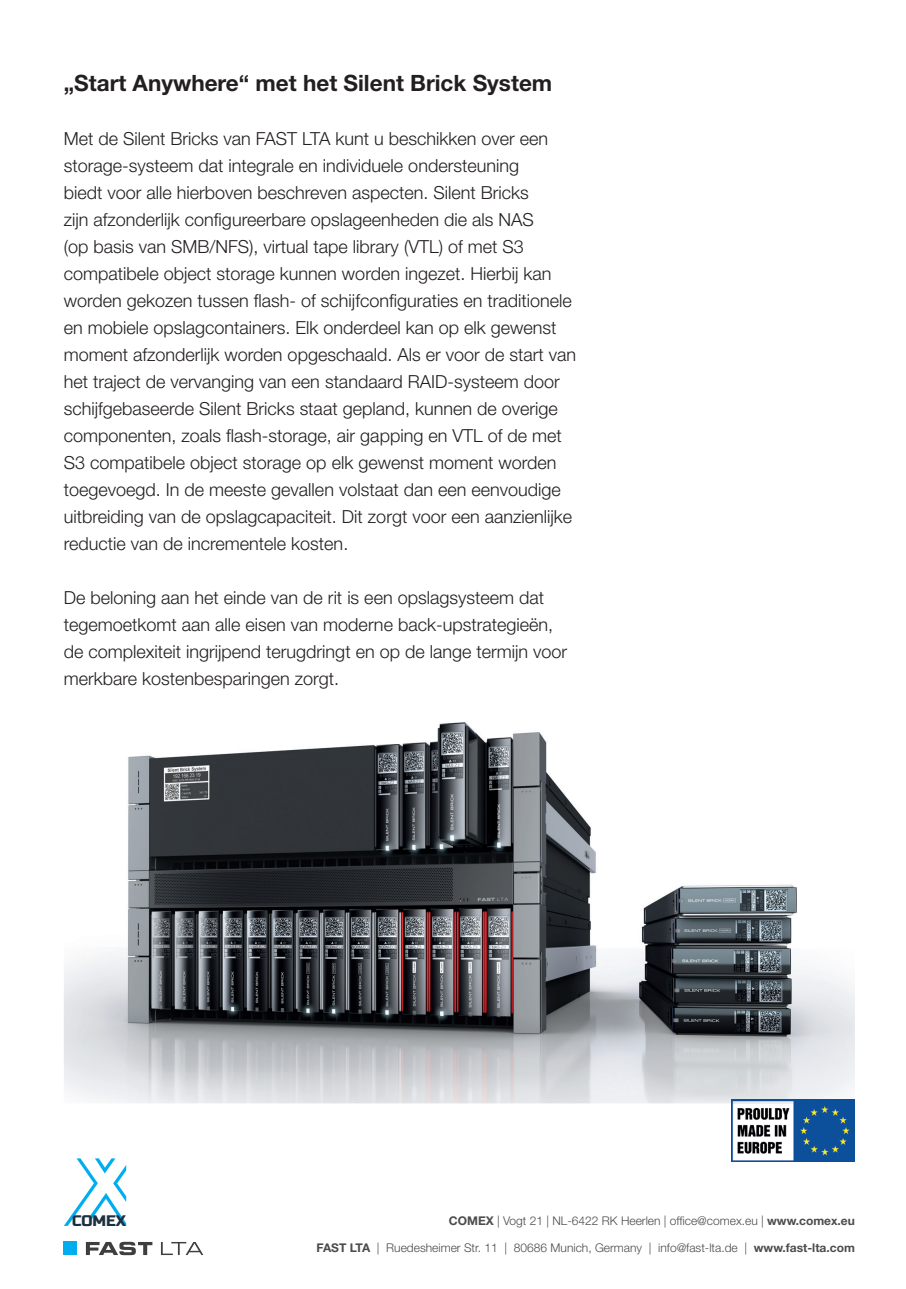
<style>
.page{position:relative;width:906px;height:1289px;background:#fff}
.page>*{position:absolute;margin:0;border:0;box-sizing:border-box;transform-origin:0 0}
.t1{font:700 22.5px "Helvetica Neue LT Pro";color:#231f20}
.t2{font:300 18px/27px "Helvetica Neue LT Pro";color:#231f20}
.t3{font:15.15px "Russo One";color:#1d303f}
.t4{font:300 12px "Helvetica Neue LT Pro";color:#4b4c4d}
.s1{font-weight:700}
</style>
<div class="page">
<img style="left:64px;top:722px;width:791px;height:381px">
<img style="left:731px;top:1099px;width:124px;height:62px">
<svg style="left:64px;top:1158px;width:62px;height:67px"></svg>
<div style="left:84px;top:1216px;width:6px;height:8px;background:#fff"></div>
<svg style="left:161px;top:1242px;width:42px;height:12px"></svg>
<svg style="left:86px;top:1241px;width:66px;height:14px"></svg>
<div style="left:64px;top:1241px;width:13px;height:13px;background:#00aeef"></div>
<p class="t1" style="left:64px;top:69px;width:490px">„Start Anywhere“ met het Silent Brick System</p>
<p class="t2" style="left:64px;top:125px;width:514px">Met de Silent Bricks van FAST LTA kunt u beschikken over een storage-systeem dat integrale en individuele ondersteuning<br>biedt voor alle hierboven beschreven aspecten. Silent Bricks<br>zijn afzonderlijk configureerbare opslageenheden die als NAS<br>(op basis van SMB/NFS), virtual tape library (VTL) of met S3 compatibele object storage kunnen worden ingezet. Hierbij kan worden gekozen tussen flash- of schijfconfiguraties en traditionele en mobiele opslagcontainers. Elk onderdeel kan op elk gewenst moment afzonderlijk worden opgeschaald. Als er voor de start van het traject de vervanging van een standaard RAID-systeem door schijfgebaseerde Silent Bricks staat gepland, kunnen de overige componenten, zoals flash-storage, air gapping en VTL of de met S3 compatibele object storage op elk gewenst moment worden toegevoegd. In de meeste gevallen volstaat dan een eenvoudige uitbreiding van de opslagcapaciteit. Dit zorgt voor een aanzienlijke reductie van de incrementele kosten.</p>
<p class="t2" style="left:64px;top:584px;width:505px">De beloning aan het einde van de rit is een opslagsysteem dat tegemoetkomt aan alle eisen van moderne back-upstrategieën, de complexiteit ingrijpend terugdringt en op de lange termijn voor merkbare kostenbesparingen zorgt.</p>
<p class="t3" style="left:72px;top:1211px;width:55px">COMEX</p>
<p class="t4" style="left:449px;top:1213px;width:407px"><span class="s1">COMEX</span> | Vogt 21 | NL-6422 RK Heerlen | office@comex.eu | <span class="s1">www.comex.eu</span></p>
<p class="t4" style="left:317px;top:1240px;width:540px"><span class="s1">FAST LTA</span> | Ruedesheimer Str. 11 | 80686 Munich, Germany | info@fast-lta.de | <span class="s1">www.fast-lta.com</span></p>
</div>
